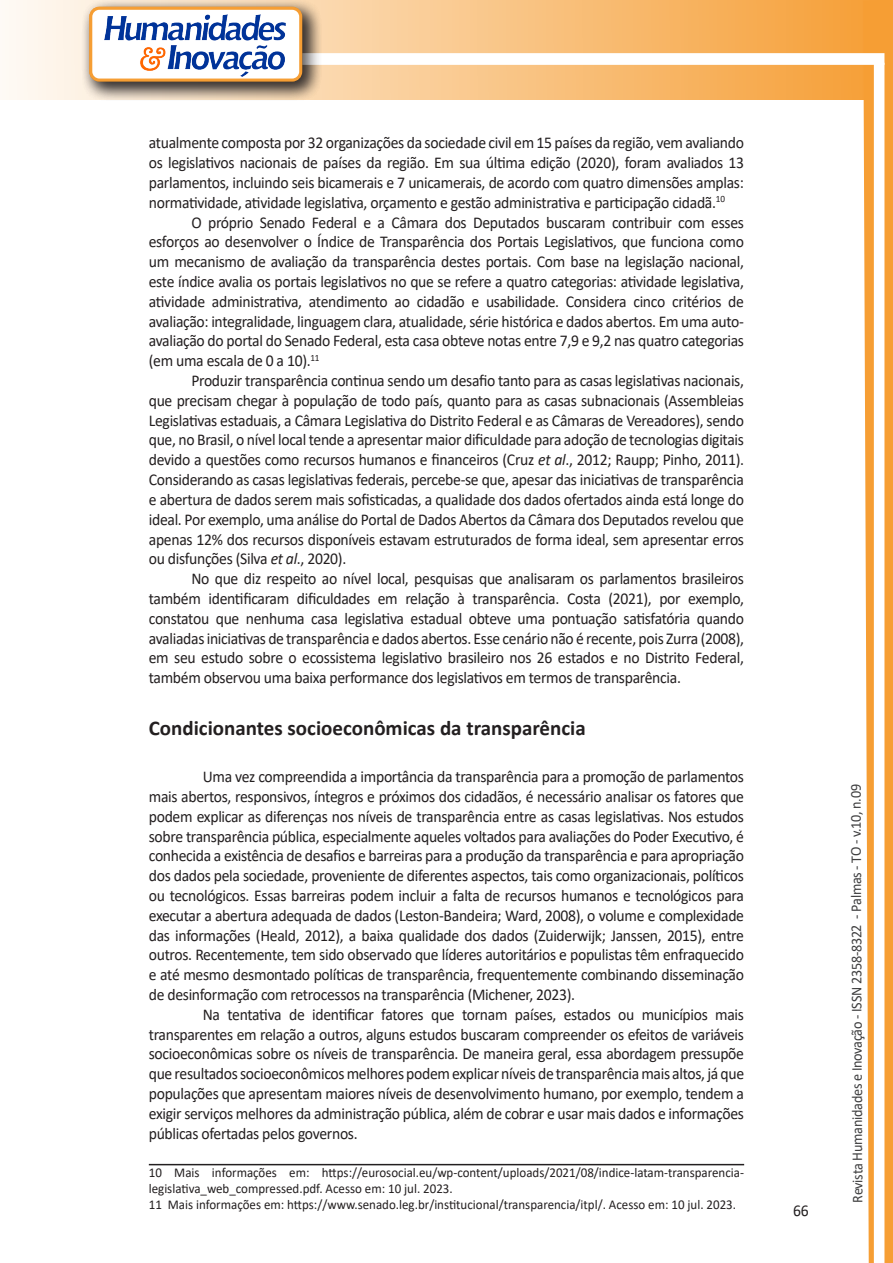
<style>
.page{position:relative;width:893px;height:1263px;background:#fff}
.page>*{position:absolute;margin:0;border:0;box-sizing:border-box;transform-origin:0 0}
.Titulo_2{font:700 21px "Calibri";color:#231f20}
.texto{font:16.5px/19.8px "Calibri";letter-spacing:-.02em;color:#231f20;text-align:justify;scale:.95 1}
.t1{font:15px "Calibri";letter-spacing:-.025em;color:#3e3e3f;scale:.95 1}
.Rodapé{font:13.5px/16.2px "Calibri";color:#231f20;scale:.96 1}
.s1{font-style:italic}
</style>
<div class="page">
<svg style="left:5px;top:0;width:858px;height:100px;background:#f9c484"></svg>
<div style="left:302px;top:53px;width:582px;height:12px;background:#fff;border:2px solid #fff"></div>
<svg style="left:863px;top:0;width:30px;height:1263px"></svg>
<div style="left:81px;top:0;width:241px;height:102px;background:#231f20;opacity:.75"></div>
<div style="left:91px;top:8px;width:210px;height:72px;background:#fff;border-radius:9px"></div>
<img style="left:104px;top:14px;width:181px;height:62px">
<div style="left:89px;top:7px;width:213px;height:75px;border:3px solid #f69e34;border-radius:9px"></div>
<hr style="left:149px;top:1164px;width:595px;height:1px;background:#231f20">
<p class="texto" style="left:149px;top:133px;width:628px">atualmente composta por 32 organizações da sociedade civil em 15 países da região, vem avaliando os legislativos nacionais de países da região. Em sua última edição (2020), foram avaliados 13 parlamentos, incluindo seis bicamerais e 7 unicamerais, de acordo com quatro dimensões amplas: normatividade, atividade legislativa, orçamento e gestão administrativa e participação cidadã.<sup>10</sup></p>
<p class="texto" style="left:149px;top:212px;width:628px;text-indent:43px">O próprio Senado Federal e a Câmara dos Deputados buscaram contribuir com esses esforços ao desenvolver o Índice de Transparência dos Portais Legislativos, que funciona como um mecanismo de avaliação da transparência destes portais. Com base na legislação nacional, este índice avalia os portais legislativos no que se refere a quatro categorias: atividade legislativa, atividade administrativa, atendimento ao cidadão e usabilidade. Considera cinco critérios de avaliação: integralidade, linguagem clara, atualidade, série histórica e dados abertos. Em uma auto&shy;avaliação do portal do Senado Federal, esta casa obteve notas entre 7,9 e 9,2 nas quatro categorias (em uma escala de 0 a 10).<sup>11</sup></p>
<p class="texto" style="left:149px;top:370px;width:628px;text-indent:43px">Produzir transparência continua sendo um desafio tanto para as casas legislativas nacionais, que precisam chegar à população de todo país, quanto para as casas subnacionais (Assembleias Legislativas estaduais, a Câmara Legislativa do Distrito Federal e as Câmaras de Vereadores), sendo que, no Brasil, o nível local tende a apresentar maior dificuldade para adoção de tecnologias digitais devido a questões como recursos humanos e financeiros (Cruz <span class="s1">et al</span>., 2012; Raupp; Pinho, 2011).<br>Considerando as casas legislativas federais, percebe-se que, apesar das iniciativas de transparência e abertura de dados serem mais sofisticadas, a qualidade dos dados ofertados ainda está longe do ideal. Por exemplo, uma análise do Portal de Dados Abertos da Câmara dos Deputados revelou que apenas 12% dos recursos disponíveis estavam estruturados de forma ideal, sem apresentar erros ou disfunções (Silva <span class="s1">et al</span>., 2020).</p>
<p class="texto" style="left:149px;top:568px;width:628px;text-indent:43px">No que diz respeito ao nível local, pesquisas que analisaram os parlamentos brasileiros também identificaram dificuldades em relação à transparência. Costa (2021), por exemplo, constatou que nenhuma casa legislativa estadual obteve uma pontuação satisfatória quando avaliadas iniciativas de transparência e dados abertos. Esse cenário não é recente, pois Zurra (2008), em seu estudo sobre o ecossistema legislativo brasileiro nos 26 estados e no Distrito Federal, também observou uma baixa performance dos legislativos em termos de transparência.</p>
<p class="Titulo_2" style="left:149px;top:713px;width:438px">Condicionantes socioeconômicas da transparência</p>
<p class="texto" style="left:149px;top:766px;width:628px;text-indent:54px">Uma vez compreendida a importância da transparência para a promoção de parlamentos mais abertos, responsivos, íntegros e próximos dos cidadãos, é necessário analisar os fatores que podem explicar as diferenças nos níveis de transparência entre as casas legislativas. Nos estudos sobre transparência pública, especialmente aqueles voltados para avaliações do Poder Executivo, é conhecida a existência de desafios e barreiras para a produção da transparência e para apropriação dos dados pela sociedade, proveniente de diferentes aspectos, tais como organizacionais, políticos ou tecnológicos. Essas barreiras podem incluir a falta de recursos humanos e tecnológicos para executar a abertura adequada de dados (Leston-Bandeira; Ward, 2008), o volume e complexidade das informações (Heald, 2012), a baixa qualidade dos dados (Zuiderwijk; Janssen, 2015), entre outros. Recentemente, tem sido observado que líderes autoritários e populistas têm enfraquecido e até mesmo desmontado políticas de transparência, frequentemente combinando disseminação de desinformação com retrocessos na transparência (Michener, 2023).</p>
<p class="texto" style="left:149px;top:1004px;width:628px;text-indent:54px">Na tentativa de identificar fatores que tornam países, estados ou municípios mais transparentes em relação a outros, alguns estudos buscaram compreender os efeitos de variáveis socioeconômicas sobre os níveis de transparência. De maneira geral, essa abordagem pressupõe que resultados socioeconômicos melhores podem explicar níveis de transparência mais altos, já que populações que apresentam maiores níveis de desenvolvimento humano, por exemplo, tendem a exigir serviços melhores da administração pública, além de cobrar e usar mais dados e informações públicas ofertadas pelos governos.</p>
<p class="Rodapé" style="left:149px;top:1164px;width:621px">10 Mais informações em: https://eurosocial.eu/wp-content/uploads/2021/08/indice-latam-transparencia&shy;legislativa_web_compressed.pdf. Acesso em: 10 jul. 2023.</p>
<p class="Rodapé" style="left:149px;top:1196px;width:613px">11 Mais informações em: https://www.senado.leg.br/institucional/transparencia/itpl/. Acesso em: 10 jul. 2023.</p>
<p class="texto" style="left:793px;top:1200px;width:18px">66</p>
<p class="t1" style="left:846px;top:1203px;width:442px;rotate:-90deg">Revista Humanidades e Inovação - ISSN 2358-8322 - Palmas - TO - v.10, n.09</p>
</div>
